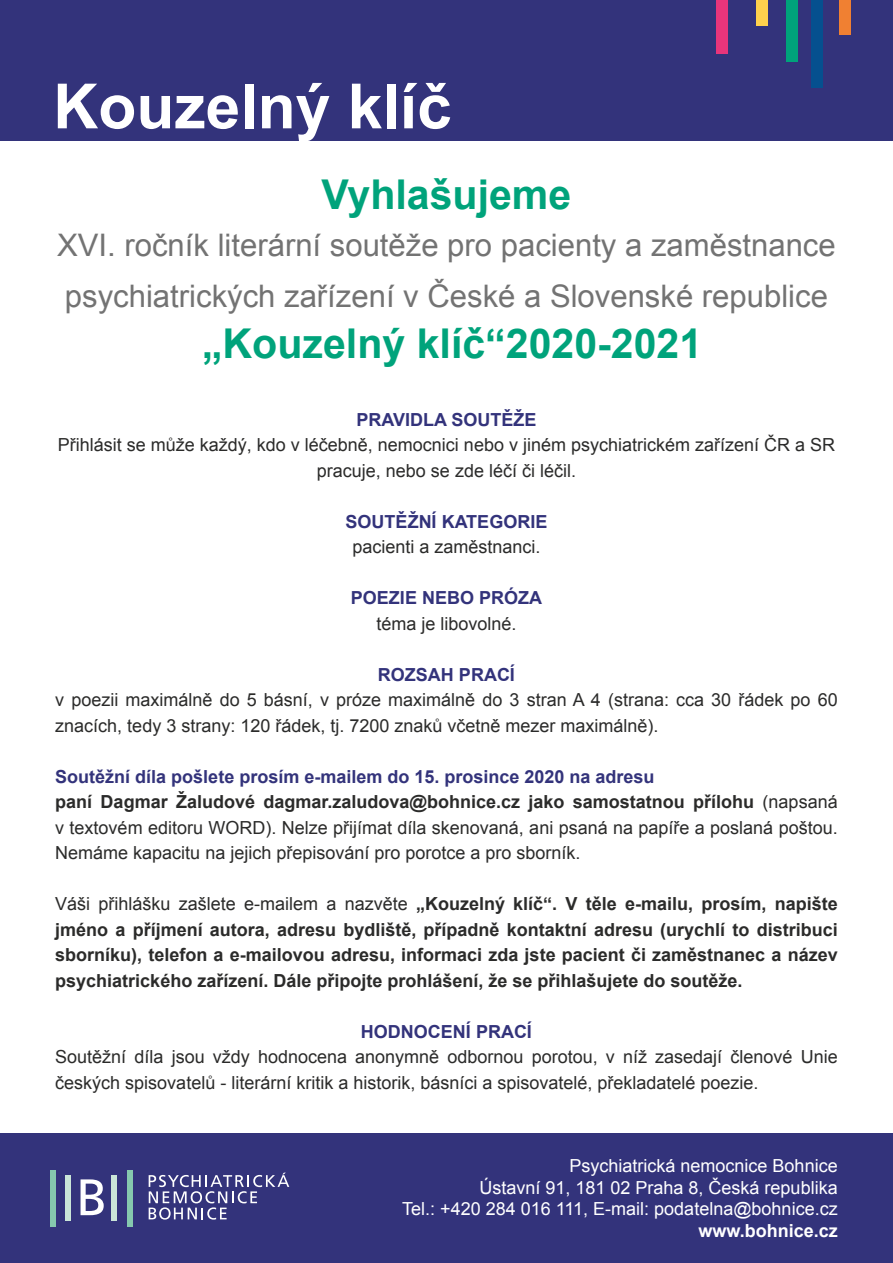
<style>
.page{position:relative;width:893px;height:1263px;background:#fff}
.page>*{position:absolute;margin:0;border:0;box-sizing:border-box;transform-origin:0 0}
.t1{font:700 62.4px "Arial";color:#fff}
.t2{font:700 41.1px "Arial";color:#00a37b}
.t3{font:31.05px/51.2px "Arial";color:#737373}
.t4{font:18px/25.5px "Arial";color:#2b2b2a}
.t5{font:700 18px/25.5px "Arial";color:#2b2b2a;text-align:justify}
.t6{font:18px/21.6px "Arial";color:#fff;text-align:right}
.t7{font:700 18px "Arial";color:#33337b}
.t8{font:700 18px "Arial";color:#fff}
.s1{font-weight:700;color:#33337b}
.s2{font-weight:700}
.s3{font-weight:400}
</style>
<div class="page">
<div style="left:0;top:1133px;width:893px;height:130px;background:#33337b"></div>
<svg style="left:81px;top:1179px;width:23px;height:36px"></svg>
<div style="left:50px;top:1170px;width:5px;height:56px;background:#85c8ae"></div>
<div style="left:127px;top:1170px;width:5px;height:56px;background:#85c8ae"></div>
<div style="left:65px;top:1175px;width:5px;height:45px;background:#cae5d8"></div>
<div style="left:112px;top:1175px;width:5px;height:45px;background:#cae5d8"></div>
<svg style="left:149px;top:1172px;width:140px;height:47px"></svg>
<div style="left:0;top:0;width:893px;height:140px;background:#33337b"></div>
<div style="left:756px;top:0;width:12px;height:26px;background:#ffd14d"></div>
<div style="left:811px;top:0;width:11px;height:88px;background:#05508f"></div>
<div style="left:716px;top:0;width:12px;height:54px;background:#e8357b"></div>
<div style="left:839px;top:0;width:11px;height:34px;background:#f08032"></div>
<div style="left:786px;top:0;width:11px;height:62px;background:#00a37b"></div>
<h1 class="t1" style="left:53px;top:65px;width:400px">Kouzelný klíč</h1>
<h2 class="t2" style="left:322px;top:168px;width:251px">Vyhlašujeme</h2>
<h3 class="t3" style="left:57px;top:219px;width:780px">XVI. ročník literární soutěže pro pacienty a zaměstnance psychiatrických zařízení v České a Slovenské republice</h3>
<h2 class="t2" style="left:202px;top:316px;width:502px">„Kouzelný klíč“2020-2021</h2>
<p class="t7" style="left:356px;top:407px;width:182px">PRAVIDLA SOUTĚŽE</p>
<p class="t4" style="left:58px;top:432px;width:779px;text-align:center">Přihlásit se může každý, kdo v léčebně, nemocnici nebo v jiném psychiatrickém zařízení ČR a SR pracuje, nebo se zde léčí či léčil.</p>
<p class="t7" style="left:346px;top:509px;width:203px">SOUTĚŽNÍ KATEGORIE</p>
<p class="t4" style="left:352px;top:534px;width:190px">pacienti a zaměstnanci.</p>
<p class="t7" style="left:351px;top:586px;width:193px">POEZIE NEBO PRÓZA</p>
<p class="t4" style="left:376px;top:611px;width:142px">téma je libovolné.</p>
<p class="t7" style="left:378px;top:662px;width:138px">ROZSAH PRACÍ</p>
<p class="t4" style="left:55px;top:687px;width:784px">v poezii maximálně do 5 básní, v próze maximálně do 3 stran A 4 (strana: cca 30 řádek po 60 znacích, tedy 3 strany: 120 řádek, tj. 7200 znaků včetně mezer maximálně).</p>
<p class="t4" style="left:55px;top:764px;width:784px"><span class="s1">Soutěžní díla pošlete prosím e-mailem do 15. prosince 2020 na adresu<br></span><span class="s2">paní Dagmar Žaludové dagmar.zaludova@bohnice.cz jako samostatnou přílohu</span> (napsaná v textovém editoru WORD). Nelze přijímat díla skenovaná, ani psaná na papíře a poslaná poštou.<br>Nemáme kapacitu na jejich přepisování pro porotce a pro sborník.</p>
<p class="t5" style="left:55px;top:892px;width:784px"><span class="s3">Váši přihlášku zašlete e-mailem a nazvěte</span> „Kouzelný klíč“. V těle e-mailu, prosím, napište jméno a příjmení autora, adresu bydliště, případně kontaktní adresu (urychlí to distribuci sborníku), telefon a e-mailovou adresu, informaci zda jste pacient či zaměstnanec a název psychiatrického zařízení. Dále připojte prohlášení, že se přihlašujete do soutěže.</p>
<p class="t7" style="left:361px;top:1019px;width:172px">HODNOCENÍ PRACÍ</p>
<p class="t4" style="left:55px;top:1044px;width:784px">Soutěžní díla jsou vždy hodnocena anonymně odbornou porotou, v níž zasedají členové Unie českých spisovatelů - literární kritik a historik, básníci a spisovatelé, překladatelé poezie.</p>
<p class="t6" style="left:402px;top:1155px;width:437px">Psychiatrická nemocnice Bohnice<br>Ústavní 91, 181 02 Praha 8, Česká republika<br>Tel.: +420 284 016 111, E-mail: podatelna@bohnice.cz</p>
<p class="t8" style="left:698px;top:1218px;width:141px">www.bohnice.cz</p>
</div>
